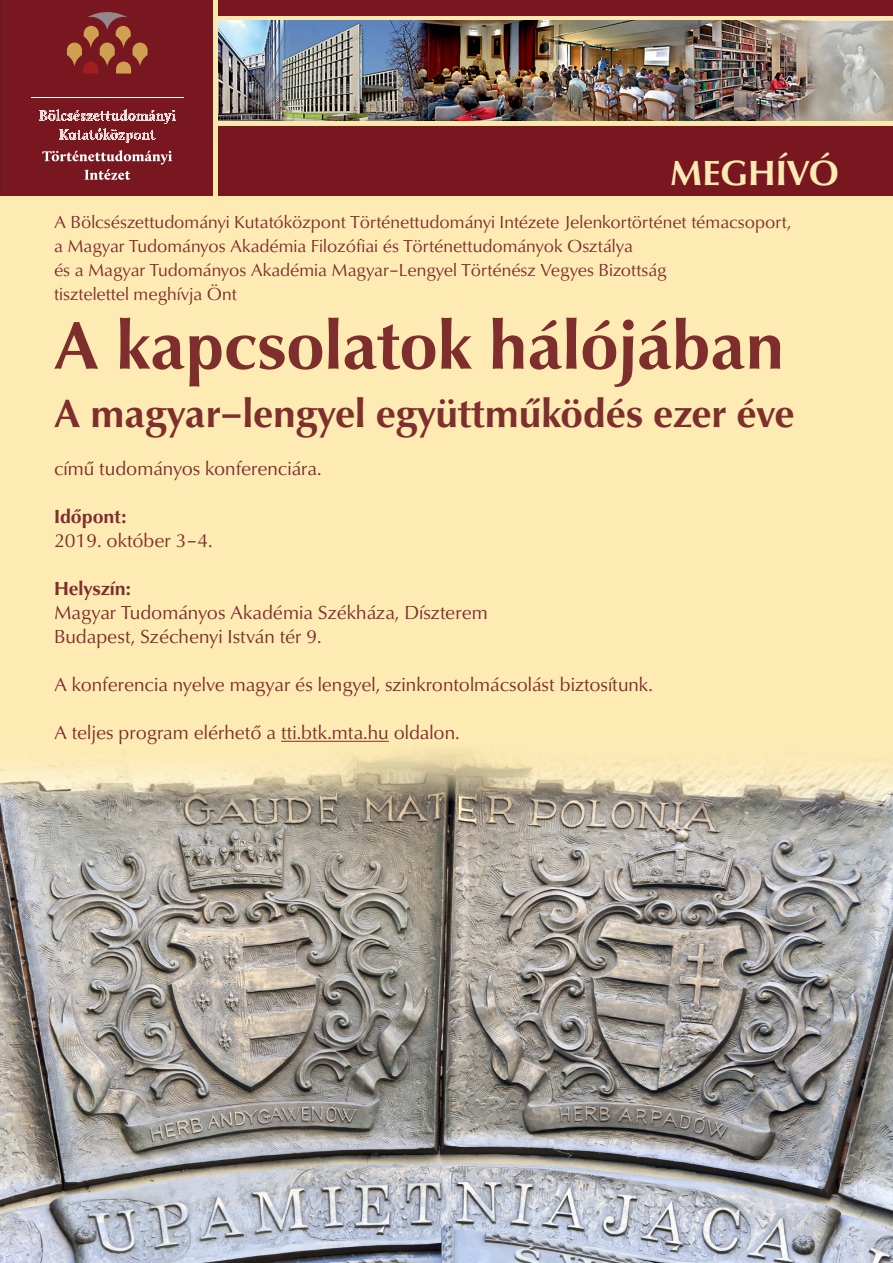
<style>
.page{position:relative;width:893px;height:1263px;background:#fff}
.page>*{position:absolute;margin:0;border:0;box-sizing:border-box;transform-origin:0 0}
.cím{font:700 69px "Classico URW";color:#7f2e2e}
.cím-2{font:700 40.5px "Classico URW";color:#7f2e2e}
.t1{font:700 36px "Classico URW";color:#feebb4}
.body{font:19.5px "Classico URW";color:#7f2e2e}
.body-2{font:700 19.5px "Classico URW";color:#7f2e2e}
.body-3{font:18px/24px "Classico URW";color:#7f2e2e}
</style>
<div class="page">
<div style="left:0;top:192px;width:893px;height:1071px;background:#feebb4"></div>
<div style="left:0;top:0;width:893px;height:196px;background:#791720"></div>
<hr style="left:0;top:196px;width:893px;height:4px;background:#fce8ae">
<hr style="left:218px;top:16px;width:675px;height:4px;background:#fce8ae">
<hr style="left:214px;top:0;width:4px;height:200px;background:#fce8ae">
<img style="left:218px;top:20px;width:675px;height:101px">
<hr style="left:218px;top:121px;width:675px;height:4px;background:#fce8ae">
<svg style="left:67px;top:12px;width:81px;height:62px;background:#903d30"></svg>
<svg style="left:40px;top:109px;width:135px;height:34px;background:#984d53"></svg>
<hr style="left:31px;top:97px;width:153px;height:1px;background:#fff">
<svg style="left:42px;top:150px;width:130px;height:30px;background:#914148"></svg>
<img style="left:0;top:740px;width:893px;height:523px">
<hr style="left:281px;top:741px;width:108px;height:1px;background:#7f2e2e">
<p class="t1" style="left:670px;top:150px;width:171px">MEGHÍVÓ</p>
<p class="body-3" style="left:54px;top:210px;width:739px">A Bölcsészettudományi Kutatóközpont Történettudományi Intézete Jelenkortörténet témacsoport, a Magyar Tudományos Akadémia Filozófiai és Történettudományok Osztálya<br>és a Magyar Tudományos Akadémia Magyar–Lengyel Történész Vegyes Bizottság</p>
<p class="body-3" style="left:54px;top:282px;width:185px">tisztelettel meghívja Önt</p>
<p class="cím" style="left:54px;top:302px;width:732px">A kapcsolatok hálójában</p>
<p class="cím-2" style="left:54px;top:388px;width:742px">A magyar–lengyel együttműködés ezer éve</p>
<p class="body" style="left:54px;top:456px;width:269px">című tudományos konferenciára.</p>
<p class="body-2" style="left:54px;top:504px;width:74px">Időpont:</p>
<p class="body" style="left:54px;top:528px;width:160px">2019. október 3–4.</p>
<p class="body-2" style="left:54px;top:576px;width:78px">Helyszín:</p>
<p class="body" style="left:54px;top:600px;width:435px">Magyar Tudományos Akadémia Székháza, Díszterem</p>
<p class="body" style="left:54px;top:624px;width:269px">Budapest, Széchenyi István tér 9.</p>
<p class="body" style="left:54px;top:672px;width:601px">A konferencia nyelve magyar és lengyel, szinkrontolmácsolást biztosítunk.</p>
<p class="body" style="left:54px;top:720px;width:407px">A teljes program elérhető a tti.btk.mta.hu oldalon.</p>
</div>
